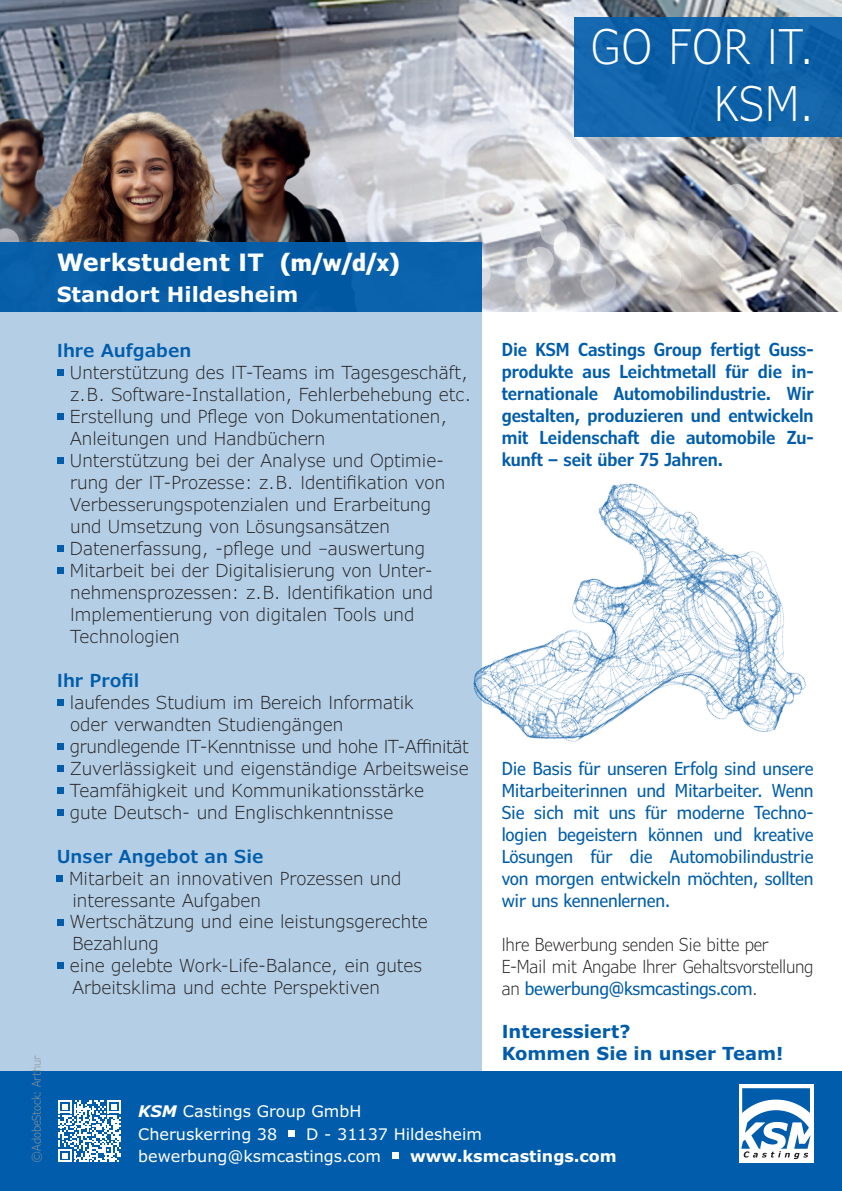
<style>
.page{position:relative;width:842px;height:1191px;background:#fff}
.page>*{position:absolute;margin:0;border:0;box-sizing:border-box;transform-origin:0 0}
.t1{font:300 condensed 48px/57.6px "Verdana Pro";letter-spacing:.02em;color:#fff;text-align:right}
.t2{font:700 24px "Verdana Pro";color:#fff}
.t3{font:700 21px "Verdana Pro";color:#fff}
.t4{font:300 18px/22px "Verdana Pro";color:#231f20}
.t5{font:condensed 18px/22px "Verdana Pro";letter-spacing:-.01em;color:#015dab;text-align:justify}
.t6{font:600 condensed 18px/22px "Verdana Pro";color:#015dab;text-align:justify}
.t7{font:300 condensed 18px/22px "Verdana Pro";letter-spacing:-.015em;color:#231f20}
.t8{font:600 18px "Verdana Pro";color:#015dab}
.t9{font:700 18px/22px "Verdana Pro";color:#015dab}
.t10{font:16px/22px "Verdana Pro";color:#fff}
.t11{font:700 16px "Verdana Pro";color:#fff}
.t12{font:300 condensed 12px "Verdana Pro";letter-spacing:-.01em;color:#939598}
.s1{font-stretch:condensed}
.s2{font-weight:400;color:#015dab}
.s3{font-weight:700;font-style:italic}
</style>
<div class="page">
<div style="left:0;top:1071px;width:842px;height:120px;background:#015dab"></div>
<div style="left:0;top:283px;width:482px;height:798px;background:#b3cee5"></div>
<div style="left:739px;top:1084px;width:75px;height:78px;background:#fff"></div>
<svg style="left:741px;top:1088px;width:70px;height:71px"></svg>
<img style="left:0;top:0;width:842px;height:312px">
<div style="left:0;top:243px;width:482px;height:69px;background:#015dab"></div>
<div style="left:574px;top:17px;width:268px;height:119px;background:#1164aa"></div>
<div style="left:57px;top:369px;width:6px;height:7px;background:#015dab"></div>
<div style="left:57px;top:413px;width:6px;height:7px;background:#015dab"></div>
<div style="left:57px;top:457px;width:6px;height:7px;background:#015dab"></div>
<div style="left:57px;top:545px;width:6px;height:7px;background:#015dab"></div>
<div style="left:57px;top:567px;width:6px;height:7px;background:#015dab"></div>
<div style="left:57px;top:699px;width:6px;height:7px;background:#015dab"></div>
<div style="left:57px;top:743px;width:6px;height:7px;background:#015dab"></div>
<div style="left:57px;top:765px;width:6px;height:7px;background:#015dab"></div>
<div style="left:57px;top:787px;width:6px;height:7px;background:#015dab"></div>
<div style="left:57px;top:809px;width:6px;height:7px;background:#015dab"></div>
<svg style="left:57px;top:875px;width:6px;height:6px"></svg>
<div style="left:57px;top:918px;width:6px;height:7px;background:#015dab"></div>
<div style="left:57px;top:962px;width:6px;height:7px;background:#015dab"></div>
<svg style="left:59px;top:1100px;width:61px;height:62px"></svg>
<svg style="left:289px;top:1130px;width:6px;height:6px"></svg>
<div style="left:392px;top:1152px;width:7px;height:6px;background:#fff"></div>
<img style="left:473px;top:483px;width:333px;height:259px">
<h1 class="t1" style="left:591px;top:18px;width:224px">GO FOR IT.<br>KSM.</h1>
<h2 class="t2" style="left:57px;top:247px;width:345px">Werkstudent IT <span class="s1">(m/w/d/x)</span></h2>
<p class="t3" style="left:57px;top:281px;width:243px">Standort Hildesheim</p>
<p class="t12" style="left:29px;top:1162px;width:109px;rotate:-90deg">©AdobeStock: Arthur</p>
<p class="t8" style="left:57px;top:338px;width:136px">Ihre Aufgaben</p>
<p class="t4" style="left:70px;top:361px;width:403px">Unterstützung des IT-Teams im Tagesgeschäft, z.B. Software-Installation, Fehlerbehebung etc.<br>Erstellung und Pflege von Dokumentationen, Anleitungen und Handbüchern<br>Unterstützung bei der Analyse und Optimie&shy;rung der IT-Prozesse: z.B. Identifikation von Verbesserungspotenzialen und Erarbeitung<br>und Umsetzung von Lösungsansätzen Datenerfassung, -pflege und –auswertung Mitarbeit bei der Digitalisierung von Unter&shy;nehmensprozessen: z.B. Identifikation und Implementierung von digitalen Tools und Technologien</p>
<p class="t8" style="left:57px;top:668px;width:84px">Ihr Profil</p>
<p class="t4" style="left:70px;top:691px;width:400px">laufendes Studium im Bereich Informatik<br>oder verwandten Studiengängen<br>grundlegende IT-Kenntnisse und hohe IT-Affinität Zuverlässigkeit und eigenständige Arbeitsweise Teamfähigkeit und Kommunikationsstärke<br>gute Deutsch- und Englischkenntnisse</p>
<p class="t8" style="left:57px;top:844px;width:208px">Unser Angebot an Sie</p>
<p class="t4" style="left:69px;top:867px;width:360px">Mitarbeit an innovativen Prozessen und interessante Aufgaben<br>Wertschätzung und eine leistungsgerechte Bezahlung<br>eine gelebte Work-Life-Balance, ein gutes Arbeitsklima und echte Perspektiven</p>
<p class="t6" style="left:502px;top:339px;width:313px">Die KSM Castings Group fertigt Guss&shy;produkte aus Leichtmetall für die in&shy;ternationale Automobilindustrie. Wir gestalten, produzieren und entwickeln mit Leidenschaft die automobile Zu&shy;kunft – seit über 75 Jahren.</p>
<p class="t5" style="left:502px;top:758px;width:313px">Die Basis für unseren Erfolg sind unsere Mitarbeiterinnen und Mitarbeiter. Wenn Sie sich mit uns für moderne Techno&shy;logien begeistern können und kreative Lösungen für die Automobilindustrie von morgen entwickeln möchten, sollten wir uns kennenlernen.</p>
<p class="t7" style="left:502px;top:933px;width:313px">Ihre Bewerbung senden Sie bitte per<br>E-Mail mit Angabe Ihrer Gehaltsvorstellung an <span class="s2">bewerbung@ksmcastings.com</span>.</p>
<p class="t9" style="left:502px;top:1020px;width:283px">Interessiert?<br>Kommen Sie in unser Team!</p>
<p class="t10" style="left:138px;top:1100px;width:225px"><span class="s3">KSM</span> Castings Group GmbH<br>Cheruskerring 38</p>
<p class="t10" style="left:138px;top:1122px;width:345px;text-indent:168px">D - 31137 Hildesheim bewerbung@ksmcastings.com</p>
<p class="t11" style="left:410px;top:1145px;width:208px">www.ksmcastings.com</p>
</div>
